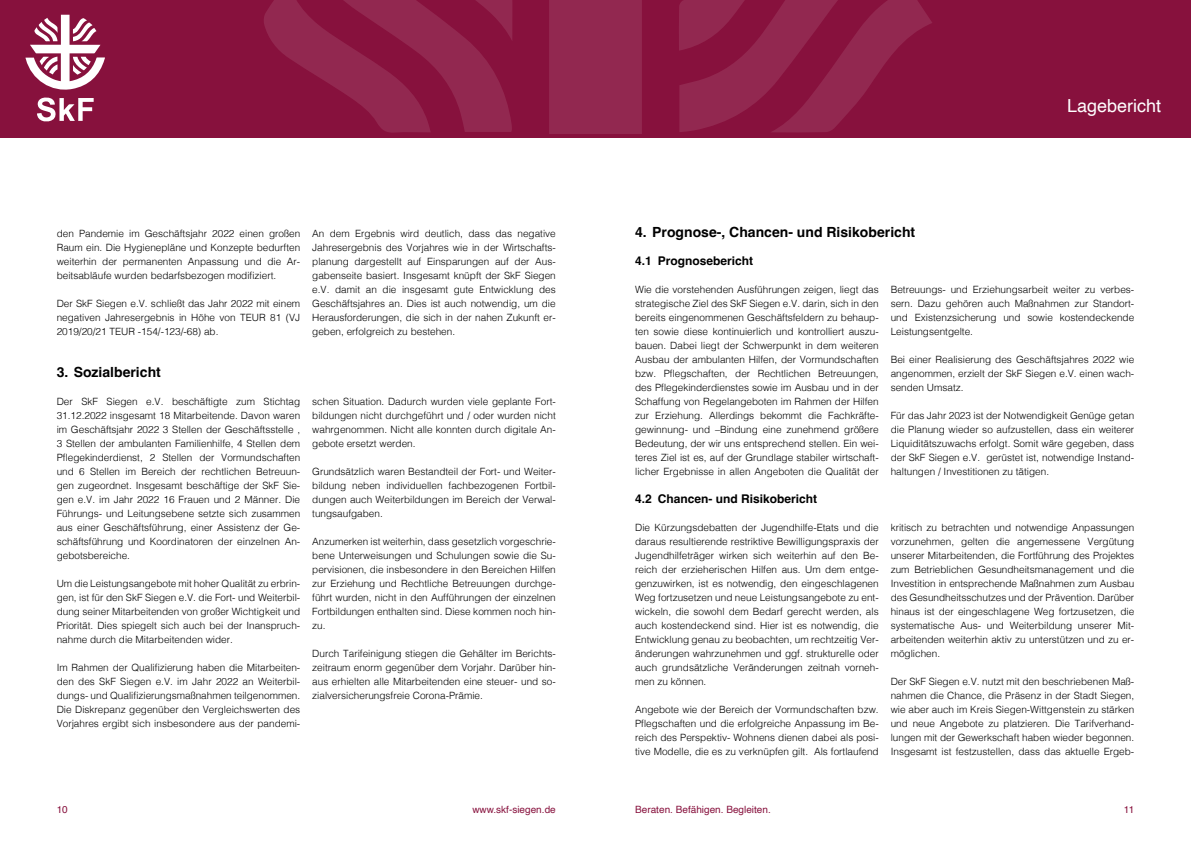
<style>
.page{position:relative;width:1191px;height:842px;background:#fff}
.page>*{position:absolute;margin:0;border:0;box-sizing:border-box;transform-origin:0 0}
.t1{font:18px "Helvetica";color:#fff}
.t2{font:700 14px "Helvetica";color:#000}
.t3{font:700 12px "Helvetica";color:#000}
.t4{font:300 10px/14px "Helvetica";color:#000;text-align:justify}
.t5{font:10px "Helvetica";color:#87113d}
</style>
<div class="page">
<div style="left:0;top:0;width:1191px;height:137px;background:#87113d"></div>
<div style="left:549px;top:0;width:93px;height:133px;background:#922850"></div>
<svg style="left:679px;top:0;width:253px;height:133px"></svg>
<svg style="left:264px;top:0;width:248px;height:133px"></svg>
<svg style="left:26px;top:15px;width:79px;height:106px"></svg>
<p class="t4" style="left:57px;top:226px;width:245px">den Pandemie im Geschäftsjahr 2022 einen großen Raum ein. Die Hygienepläne und Konzepte bedurften weiterhin der permanenten Anpassung und die Ar&shy;beitsabläufe wurden bedarfsbezogen modifiziert.</p>
<p class="t4" style="left:57px;top:296px;width:245px">Der SkF Siegen e.V. schließt das Jahr 2022 mit einem negativen Jahresergebnis in Höhe von TEUR 81 (VJ 2019/20/21 TEUR -154/-123/-68) ab.</p>
<h2 class="t2" style="left:57px;top:364px;width:106px">3. Sozialbericht</h2>
<p class="t4" style="left:57px;top:394px;width:245px">Der SkF Siegen e.V. beschäftigte zum Stichtag 31.12.2022 insgesamt 18 Mitarbeitende. Davon waren im Geschäftsjahr 2022 3 Stellen der Geschäftsstelle , 3 Stellen der ambulanten Familienhilfe, 4 Stellen dem Pflegekinderdienst, 2 Stellen der Vormundschaften und 6 Stellen im Bereich der rechtlichen Betreuun&shy;gen zugeordnet. Insgesamt beschäftige der SkF Sie&shy;gen e.V. im Jahr 2022 16 Frauen und 2 Männer. Die Führungs- und Leitungsebene setzte sich zusammen aus einer Geschäftsführung, einer Assistenz der Ge&shy;schäftsführung und Koordinatoren der einzelnen An&shy;gebotsbereiche.</p>
<p class="t4" style="left:57px;top:576px;width:245px">Um die Leistungsangebote mit hoher Qualität zu erbrin&shy;gen, ist für den SkF Siegen e.V. die Fort- und Weiterbil&shy;dung seiner Mitarbeitenden von großer Wichtigkeit und Priorität. Dies spiegelt sich auch bei der Inanspruch&shy;nahme durch die Mitarbeitenden wider.</p>
<p class="t4" style="left:57px;top:660px;width:245px">Im Rahmen der Qualifizierung haben die Mitarbeiten&shy;den des SkF Siegen e.V. im Jahr 2022 an Weiterbil&shy;dungs- und Qualifizierungsmaßnahmen teilgenommen.<br>Die Diskrepanz gegenüber den Vergleichswerten des Vorjahres ergibt sich insbesondere aus der pandemi-</p>
<p class="t4" style="left:312px;top:226px;width:245px">An dem Ergebnis wird deutlich, dass das negative Jahresergebnis des Vorjahres wie in der Wirtschafts&shy;planung dargestellt auf Einsparungen auf der Aus&shy;gabenseite basiert. Insgesamt knüpft der SkF Siegen e.V. damit an die insgesamt gute Entwicklung des Geschäftsjahres an. Dies ist auch notwendig, um die Herausforderungen, die sich in der nahen Zukunft er&shy;geben, erfolgreich zu bestehen.</p>
<p class="t4" style="left:312px;top:394px;width:245px">schen Situation. Dadurch wurden viele geplante Fort&shy;bildungen nicht durchgeführt und / oder wurden nicht wahrgenommen. Nicht alle konnten durch digitale An&shy;gebote ersetzt werden.</p>
<p class="t4" style="left:312px;top:464px;width:245px">Grundsätzlich waren Bestandteil der Fort- und Weiter&shy;bildung neben individuellen fachbezogenen Fortbil&shy;dungen auch Weiterbildungen im Bereich der Verwal&shy;tungsaufgaben.</p>
<p class="t4" style="left:312px;top:534px;width:245px">Anzumerken ist weiterhin, dass gesetzlich vorgeschrie&shy;bene Unterweisungen und Schulungen sowie die Su&shy;pervisionen, die insbesondere in den Bereichen Hilfen zur Erziehung und Rechtliche Betreuungen durchge&shy;führt wurden, nicht in den Aufführungen der einzelnen Fortbildungen enthalten sind. Diese kommen noch hin&shy;zu.</p>
<p class="t4" style="left:312px;top:646px;width:245px">Durch Tarifeinigung stiegen die Gehälter im Berichts&shy;zeitraum enorm gegenüber dem Vorjahr. Darüber hin&shy;aus erhielten alle Mitarbeitenden eine steuer- und so&shy;zialversicherungsfreie Corona-Prämie.</p>
<h1 class="t1" style="left:1067px;top:92px;width:96px">Lagebericht</h1>
<h2 class="t2" style="left:635px;top:224px;width:281px">4. Prognose-, Chancen- und Risikobericht</h2>
<p class="t3" style="left:635px;top:254px;width:120px">4.1 Prognosebericht</p>
<p class="t4" style="left:635px;top:282px;width:245px">Wie die vorstehenden Ausführungen zeigen, liegt das strategische Ziel des SkF Siegen e.V. darin, sich in den bereits eingenommenen Geschäftsfeldern zu behaup&shy;ten sowie diese kontinuierlich und kontrolliert auszu&shy;bauen. Dabei liegt der Schwerpunkt in dem weiteren Ausbau der ambulanten Hilfen, der Vormundschaften bzw. Pflegschaften, der Rechtlichen Betreuungen, des Pflegekinderdienstes sowie im Ausbau und in der Schaffung von Regelangeboten im Rahmen der Hilfen zur Erziehung. Allerdings bekommt die Fachkräfte&shy;gewinnung- und –Bindung eine zunehmend größere Bedeutung, der wir uns entsprechend stellen. Ein wei&shy;teres Ziel ist es, auf der Grundlage stabiler wirtschaft&shy;licher Ergebnisse in allen Angeboten die Qualität der</p>
<p class="t4" style="left:890px;top:282px;width:245px">Betreuungs- und Erziehungsarbeit weiter zu verbes&shy;sern. Dazu gehören auch Maßnahmen zur Standort&shy;und Existenzsicherung und sowie kostendeckende Leistungsentgelte.</p>
<p class="t4" style="left:890px;top:352px;width:245px">Bei einer Realisierung des Geschäftsjahres 2022 wie angenommen, erzielt der SkF Siegen e.V. einen wach&shy;senden Umsatz.</p>
<p class="t4" style="left:890px;top:408px;width:245px">Für das Jahr 2023 ist der Notwendigkeit Genüge getan die Planung wieder so aufzustellen, dass ein weiterer Liquiditätszuwachs erfolgt. Somit wäre gegeben, dass der SkF Siegen e.V. gerüstet ist, notwendige Instand&shy;haltungen / Investitionen zu tätigen.</p>
<p class="t3" style="left:635px;top:492px;width:184px">4.2 Chancen- und Risikobericht</p>
<p class="t4" style="left:635px;top:520px;width:245px">Die Kürzungsdebatten der Jugendhilfe-Etats und die daraus resultierende restriktive Bewilligungspraxis der Jugendhilfeträger wirken sich weiterhin auf den Be&shy;reich der erzieherischen Hilfen aus. Um dem entge&shy;genzuwirken, ist es notwendig, den eingeschlagenen Weg fortzusetzen und neue Leistungsangebote zu ent&shy;wickeln, die sowohl dem Bedarf gerecht werden, als auch kostendeckend sind. Hier ist es notwendig, die Entwicklung genau zu beobachten, um rechtzeitig Ver&shy;änderungen wahrzunehmen und ggf. strukturelle oder auch grundsätzliche Veränderungen zeitnah vorneh&shy;men zu können.</p>
<p class="t4" style="left:635px;top:702px;width:245px">Angebote wie der Bereich der Vormundschaften bzw.<br>Pflegschaften und die erfolgreiche Anpassung im Be&shy;reich des Perspektiv- Wohnens dienen dabei als posi&shy;tive Modelle, die es zu verknüpfen gilt. Als fortlaufend</p>
<p class="t4" style="left:890px;top:520px;width:245px">kritisch zu betrachten und notwendige Anpassungen vorzunehmen, gelten die angemessene Vergütung unserer Mitarbeitenden, die Fortführung des Projektes zum Betrieblichen Gesundheitsmanagement und die Investition in entsprechende Maßnahmen zum Ausbau des Gesundheitsschutzes und der Prävention. Darüber hinaus ist der eingeschlagene Weg fortzusetzen, die systematische Aus- und Weiterbildung unserer Mit&shy;arbeitenden weiterhin aktiv zu unterstützen und zu er&shy;möglichen.</p>
<p class="t4" style="left:890px;top:674px;width:245px">Der SkF Siegen e.V. nutzt mit den beschriebenen Maß&shy;nahmen die Chance, die Präsenz in der Stadt Siegen, wie aber auch im Kreis Siegen-Wittgenstein zu stärken und neue Angebote zu platzieren. Die Tarifverhand&shy;lungen mit der Gewerkschaft haben wieder begonnen.<br>Insgesamt ist festzustellen, dass das aktuelle Ergeb-</p>
<p class="t5" style="left:57px;top:801px;width:13px">10</p>
<p class="t5" style="left:472px;top:801px;width:85px">www.skf-siegen.de</p>
<p class="t5" style="left:635px;top:801px;width:137px">Beraten. Befähigen. Begleiten.</p>
<p class="t5" style="left:1123px;top:801px;width:12px">11</p>
</div>
